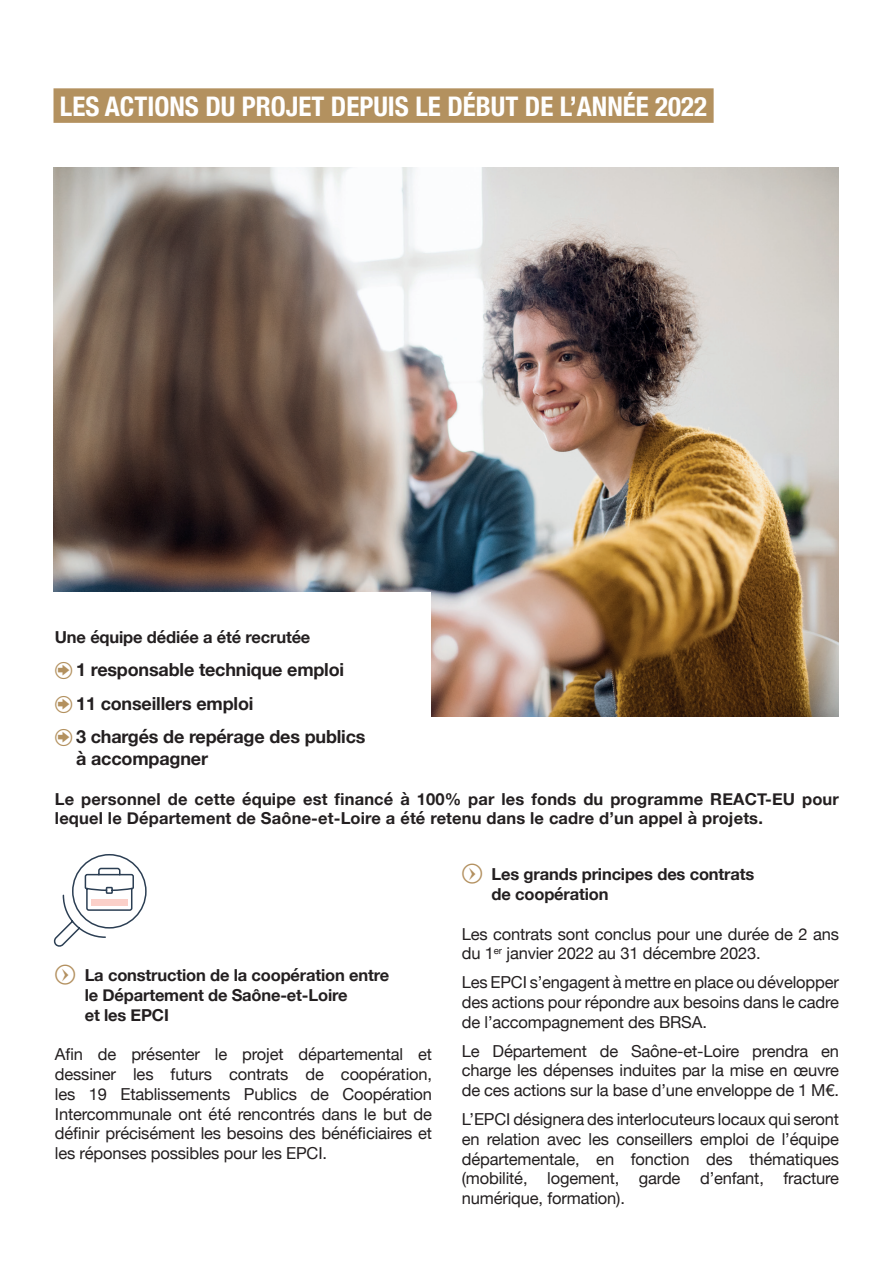
<style>
.page{position:relative;width:893px;height:1263px;background:#fff}
.page>*{position:absolute;margin:0;border:0;box-sizing:border-box;transform-origin:0 0}
.t1{font:700 condensed 27px "Helvetica Neue";color:#fff}
.t2{font:700 18px/33.6px "Helvetica Neue";letter-spacing:-.01em;color:#231f20}
.t3{font:16.5px/19.8px "Helvetica Neue";letter-spacing:-.01em;color:#231f20;text-align:justify}
.t4{font:700 16.5px/19.8px "Helvetica Neue";letter-spacing:.01em;color:#231f20}
.t5{font:700 16.5px/19.8px "Helvetica Neue";letter-spacing:-.01em;color:#231f20}
.s1{color:#b3905f}
</style>
<div class="page">
<img style="left:54px;top:168px;width:785px;height:548px">
<div style="left:54px;top:88px;width:660px;height:35px;background:#b3915f"></div>
<div style="left:11px;top:592px;width:420px;height:200px;background:#fff"></div>
<svg style="left:53px;top:854px;width:94px;height:93px"></svg>
<div style="left:91px;top:899px;width:36px;height:7px;background:#fbd0c9"></div>
<h1 class="t1" style="left:60px;top:84px;width:649px">LES ACTIONS DU PROJET DEPUIS LE DÉBUT DE L’ANNÉE 2022</h1>
<p class="t5" style="left:55px;top:627px;width:257px">Une équipe dédiée a été recrutée</p>
<p class="t2" style="left:76px;top:653px;width:291px">1 responsable technique emploi<br>11 conseillers emploi<br>3 chargés de repérage des publics</p>
<p class="t2" style="left:76px;top:742px;width:133px">à accompagner</p>
<p class="t4" style="left:55px;top:789px;width:786px">Le personnel de cette équipe est financé à 100% par les fonds du programme REACT-EU pour lequel le Département de Saône-et-Loire a été retenu dans le cadre d’un appel à projets.</p>
<p class="t5" style="left:85px;top:966px;width:306px;text-indent:-30px"><span class="s1">▼</span> La construction de la coopération entre le Département de Saône-et-Loire<br>et les EPCI</p>
<p class="t3" style="left:55px;top:1045px;width:379px">Afin de présenter le projet départemental et dessiner les futurs contrats de coopération, les 19 Etablissements Publics de Coopération Intercommunale ont été rencontrés dans le but de définir précisément les besoins des bénéficiaires et les réponses possibles pour les EPCI.</p>
<p class="t5" style="left:492px;top:865px;width:264px;text-indent:-30px"><span class="s1">▼</span> Les grands principes des contrats de coopération</p>
<p class="t3" style="left:462px;top:925px;width:379px">Les contrats sont conclus pour une durée de 2 ans du 1<sup>er</sup> janvier 2022 au 31 décembre 2023.</p>
<p class="t3" style="left:462px;top:973px;width:379px">Les EPCI s’engagent à mettre en place ou développer des actions pour répondre aux besoins dans le cadre de l’accompagnement des BRSA.</p>
<p class="t3" style="left:462px;top:1042px;width:379px">Le Département de Saône-et-Loire prendra en charge les dépenses induites par la mise en œuvre de ces actions sur la base d’une enveloppe de 1 M€.</p>
<p class="t3" style="left:462px;top:1110px;width:379px">L’EPCI désignera des interlocuteurs locaux qui seront en relation avec les conseillers emploi de l’équipe départementale, en fonction des thématiques (mobilité, logement, garde d’enfant, fracture numérique, formation).</p>
</div>
